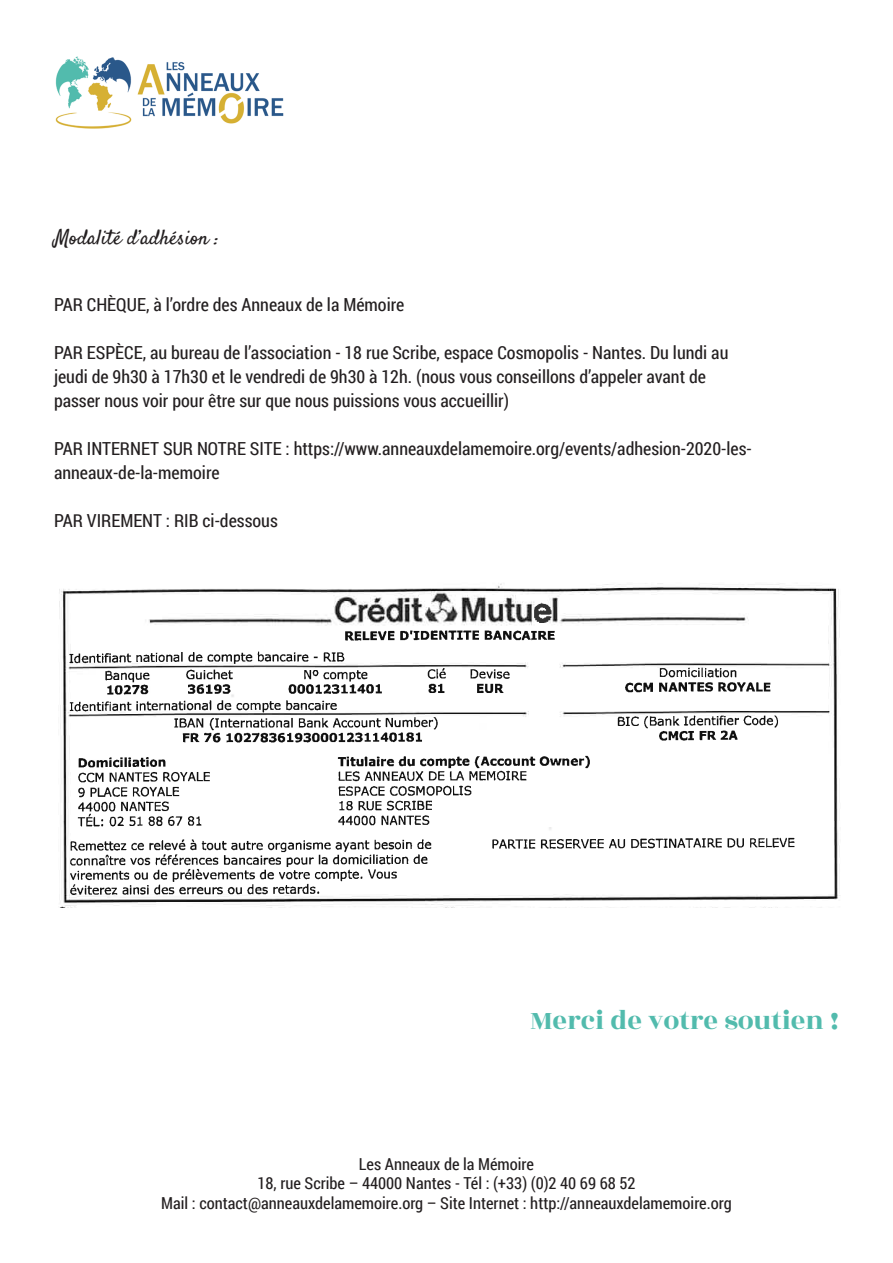
<style>
.page{position:relative;width:893px;height:1263px;background:#fff}
.page>*{position:absolute;margin:0;border:0;box-sizing:border-box;transform-origin:0 0}
.t1{font:28.5px "Rozha One";color:#52bbad}
.t2{font:21px "Satisfy";color:#231f20}
.t3{font:18px/24px "Roboto Condensed";color:#231f20}
.t4{font:16.5px "Roboto Condensed";color:#231f20}
</style>
<div class="page">
<img style="left:55px;top:56px;width:229px;height:73px">
<img style="left:61px;top:588px;width:779px;height:319px">
<img style="left:59px;top:583px;width:775px;height:311px">
<img style="left:462px;top:596px;width:97px;height:26px">
<p class="t2" style="left:54px;top:225px;width:167px">Modalité d’adhésion :</p>
<p class="t3" style="left:54px;top:292px;width:352px">PAR CHÈQUE, à l’ordre des Anneaux de la Mémoire</p>
<p class="t3" style="left:54px;top:340px;width:676px">PAR ESPÈCE, au bureau de l’association - 18 rue Scribe, espace Cosmopolis - Nantes. Du lundi au jeudi de 9h30 à 17h30 et le vendredi de 9h30 à 12h. (nous vous conseillons d’appeler avant de passer nous voir pour être sur que nous puissions vous accueillir)</p>
<p class="t3" style="left:54px;top:436px;width:699px">PAR INTERNET SUR NOTRE SITE : https://www.anneauxdelamemoire.org/events/adhesion-2020-les&shy;anneaux-de-la-memoire</p>
<p class="t3" style="left:54px;top:508px;width:225px">PAR VIREMENT : RIB ci-dessous</p>
<p class="t1" style="left:530px;top:1000px;width:310px">Merci de votre soutien !</p>
<p class="t4" style="left:359px;top:1153px;width:177px">Les Anneaux de la Mémoire</p>
<p class="t4" style="left:257px;top:1172px;width:379px">18, rue Scribe – 44000 Nantes - Tél : (+33) (0)2 40 69 68 52</p>
<p class="t4" style="left:161px;top:1192px;width:572px">Mail : contact@anneauxdelamemoire.org – Site Internet : http://anneauxdelamemoire.org</p>
</div>
